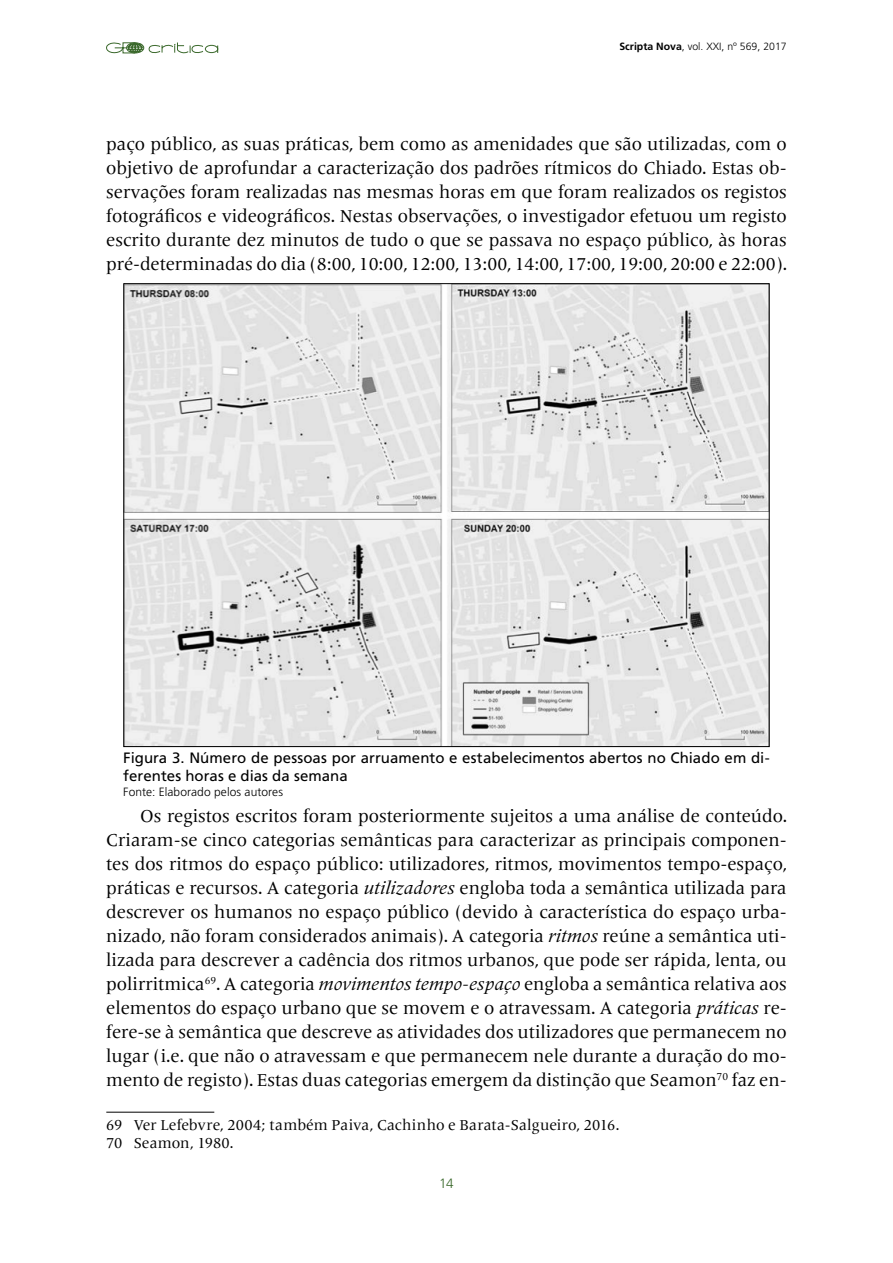
<style>
.page{position:relative;width:893px;height:1263px;background:#fff}
.page>*{position:absolute;margin:0;border:0;box-sizing:border-box;transform-origin:0 0}
.t1{font:18px/24px "Frutiger Serif LT Pro";color:#000;text-align:justify}
.t2{font:15px/18px "Frutiger LT Std";letter-spacing:.005em;color:#000}
.t3{font:15px/18px "Frutiger Serif LT Pro";letter-spacing:.005em;color:#000}
.t4{font:300 13.5px "Frutiger LT Std";color:#3b692c}
.t5{font:300 12px "Frutiger LT Std";letter-spacing:.01em;color:#000}
.t6{font:300 10.5px "Frutiger LT Std";color:#000}
.s1{font-weight:700}
.s2{font-style:italic}
</style>
<div class="page">
<svg style="left:106px;top:42px;width:112px;height:12px"></svg>
<hr style="left:106px;top:1112px;width:108px;height:1px;background:#000">
<img style="left:125px;top:285px;width:643px;height:460px">
<p class="t6" style="left:619px;top:41px;width:169px"><span class="s1">Scripta Nova</span>, vol. XXI, nº 569, 2017</p>
<p class="t1" style="left:106px;top:132px;width:682px">paço público, as suas práticas, bem como as amenidades que são utilizadas, com o objetivo de aprofundar a caracterização dos padrões rítmicos do Chiado. Estas ob&shy;servações foram realizadas nas mesmas horas em que foram realizados os registos fotográficos e videográficos. Nestas observações, o investigador efetuou um registo escrito durante dez minutos de tudo o que se passava no espaço público, às horas pré-determinadas do dia (8:00, 10:00, 12:00, 13:00, 14:00, 17:00, 19:00, 20:00 e 22:00).</p>
<p class="t2" style="left:123px;top:749px;width:648px">Figura 3. Número de pessoas por arruamento e estabelecimentos abertos no Chiado em di&shy;ferentes horas e dias da semana</p>
<p class="t5" style="left:123px;top:785px;width:161px">Fonte: Elaborado pelos autores</p>
<p class="t1" style="left:106px;top:804px;width:682px;text-indent:34px">Os registos escritos foram posteriormente sujeitos a uma análise de conteúdo.<br>Criaram-se cinco categorias semânticas para caracterizar as principais componen&shy;tes dos ritmos do espaço público: utilizadores, ritmos, movimentos tempo-espaço, práticas e recursos. A categoria <span class="s2">utilizadores</span> engloba toda a semântica utilizada para descrever os humanos no espaço público (devido à característica do espaço urba&shy;nizado, não foram considerados animais). A categoria <span class="s2">ritmos</span> reúne a semântica uti&shy;lizada para descrever a cadência dos ritmos urbanos, que pode ser rápida, lenta, ou polirritmica<sup>69</sup>. A categoria <span class="s2">movimentos tempo-espaço</span> engloba a semântica relativa aos elementos do espaço urbano que se movem e o atravessam. A categoria <span class="s2">práticas</span> re&shy;fere-se à semântica que descreve as atividades dos utilizadores que permanecem no lugar (i.e. que não o atravessam e que permanecem nele durante a duração do mo&shy;mento de registo). Estas duas categorias emergem da distinção que Seamon<sup>70</sup> faz en-</p>
<p class="t3" style="left:106px;top:1116px;width:515px">69 Ver Lefebvre, 2004; também Paiva, Cachinho e Barata-Salgueiro, 2016.<br>70 Seamon, 1980.</p>
<p class="t4" style="left:439px;top:1176px;width:16px">14</p>
</div>
